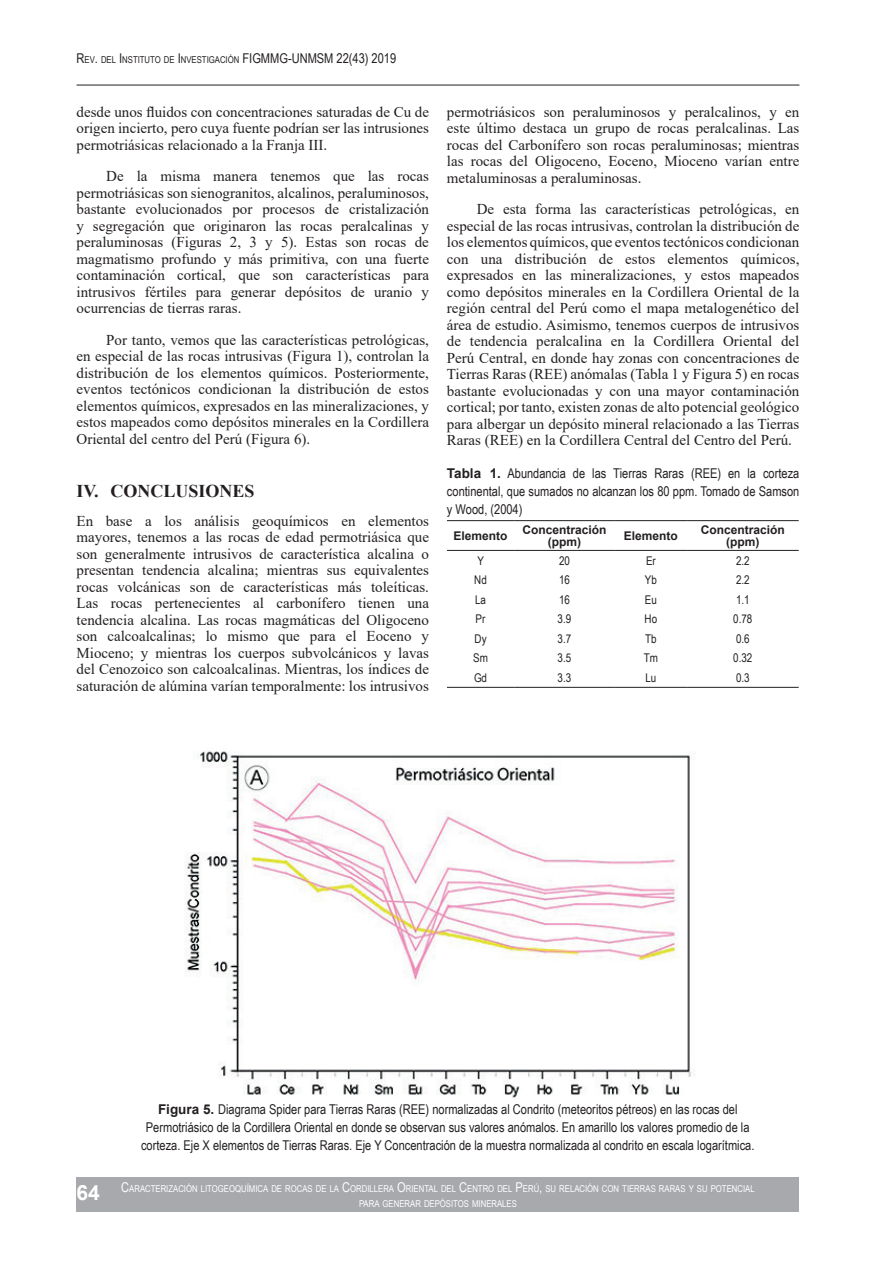
<style>
.page{position:relative;width:893px;height:1263px;background:#fff}
.page>*{position:absolute;margin:0;border:0;box-sizing:border-box;transform-origin:0 0}
.t1{font:700 21px "Arial";color:#fff}
.t2{font:700 18px "Times New Roman";color:#231f20}
.t3{font:15px/16.5px "Times New Roman";color:#231f20;text-align:justify}
.t4{font:13.5px/18px "Arial Narrow";color:#231f20;text-align:justify}
.t5{font:13.5px "Arial Narrow";color:#231f20}
.t6{font:12px "Arial Narrow";color:#231f20}
.t7{font:700 12px/12px "Arial";color:#231f20;text-align:center}
.t8{font:9.45px/15px "Arial Narrow";color:#fff;text-align:center}
.t9{font:9.45px "Arial Narrow";color:#231f20}
.s1{font-size:13.5px}
.s2{font-family:"Arial";font-weight:700}
</style>
<div class="page">
<div style="left:77px;top:1178px;width:722px;height:34px;background:#a8a9ad"></div>
<hr style="left:77px;top:85px;width:722px;height:1px;background:#231f20">
<hr style="left:447px;top:520px;width:67px;height:1px;background:#231f20">
<hr style="left:514px;top:520px;width:101px;height:1px;background:#231f20">
<hr style="left:615px;top:520px;width:72px;height:1px;background:#231f20">
<hr style="left:687px;top:520px;width:112px;height:1px;background:#231f20">
<hr style="left:447px;top:550px;width:67px;height:1px;background:#231f20">
<hr style="left:514px;top:550px;width:101px;height:1px;background:#231f20">
<hr style="left:615px;top:550px;width:72px;height:1px;background:#231f20">
<hr style="left:687px;top:550px;width:112px;height:1px;background:#231f20">
<hr style="left:447px;top:687px;width:67px;height:1px;background:#231f20">
<hr style="left:514px;top:687px;width:101px;height:1px;background:#231f20">
<hr style="left:615px;top:687px;width:72px;height:1px;background:#231f20">
<hr style="left:687px;top:687px;width:112px;height:1px;background:#231f20">
<img style="left:185px;top:751px;width:509px;height:347px">
<p class="t9" style="left:77px;top:53px;width:182px"><span class="s1">R</span>EV<span class="s1">.</span> DEL <span class="s1">I</span> NSTITUTO DE <span class="s1">I</span> NVESTIGACIÓN <span class="s1">FIGMMG</span></p>
<p class="t5" style="left:288px;top:48px;width:13px">-UNMSM</p>
<p class="t5" style="left:337px;top:48px;width:61px">22(43) 2019</p>
<p class="t3" style="left:77px;top:103px;width:354px">desde unos fluidos con concentraciones saturadas de Cu de origen incierto, pero cuya fuente podrían ser las intrusiones permotriásicas relacionado a la Franja III.</p>
<p class="t3" style="left:77px;top:167px;width:354px;text-indent:30px">De la misma manera tenemos que las rocas permotriásicas son sienogranitos, alcalinos, peraluminosos, bastante evolucionados por procesos de cristalización y segregación que originaron las rocas peralcalinas y peraluminosas (Figuras 2, 3 y 5). Estas son rocas de magmatismo profundo y más primitiva, con una fuerte contaminación cortical, que son características para intrusivos fértiles para generar depósitos de uranio y ocurrencias de tierras raras.</p>
<p class="t3" style="left:77px;top:331px;width:354px;text-indent:30px">Por tanto, vemos que las características petrológicas, en especial de las rocas intrusivas (Figura 1), controlan la distribución de los elementos químicos. Posteriormente, eventos tectónicos condicionan la distribución de estos elementos químicos, expresados en las mineralizaciones, y estos mapeados como depósitos minerales en la Cordillera Oriental del centro del Perú (Figura 6).</p>
<p class="t2" style="left:77px;top:477px;width:180px">IV. CONCLUSIONES</p>
<p class="t3" style="left:77px;top:512px;width:354px">En base a los análisis geoquímicos en elementos mayores, tenemos a las rocas de edad permotriásica que son generalmente intrusivos de característica alcalina o presentan tendencia alcalina; mientras sus equivalentes rocas volcánicas son de características más toleíticas.<br>Las rocas pertenecientes al carbonífero tienen una tendencia alcalina. Las rocas magmáticas del Oligoceno son calcoalcalinas; lo mismo que para el Eoceno y Mioceno; y mientras los cuerpos subvolcánicos y lavas del Cenozoico son calcoalcalinas. Mientras, los índices de saturación de alúmina varían temporalmente: los intrusivos</p>
<p class="t3" style="left:447px;top:103px;width:354px">permotriásicos son peraluminosos y peralcalinos, y en este último destaca un grupo de rocas peralcalinas. Las rocas del Carbonífero son rocas peraluminosas; mientras las rocas del Oligoceno, Eoceno, Mioceno varían entre metaluminosas a peraluminosas.</p>
<p class="t3" style="left:447px;top:200px;width:354px;text-indent:30px">De esta forma las características petrológicas, en especial de las rocas intrusivas, controlan la distribución de los elementos químicos, que eventos tectónicos condicionan con una distribución de estos elementos químicos, expresados en las mineralizaciones, y estos mapeados como depósitos minerales en la Cordillera Oriental de la región central del Perú como el mapa metalogenético del área de estudio. Asimismo, tenemos cuerpos de intrusivos de tendencia peralcalina en la Cordillera Oriental del Perú Central, en donde hay zonas con concentraciones de Tierras Raras (REE) anómalas (Tabla 1 y Figura 5) en rocas bastante evolucionadas y con una mayor contaminación cortical; por tanto, existen zonas de alto potencial geológico para albergar un depósito mineral relacionado a las Tierras Raras (REE) en la Cordillera Central del Centro del Perú.</p>
<p class="t4" style="left:447px;top:464px;width:354px"><span class="s2">Tabla 1.</span> Abundancia de las Tierras Raras (REE) en la corteza continental, que sumados no alcanzan los 80 ppm. Tomado de Samson y Wood, (2004)</p>
<p class="t7" style="left:454px;top:530px;width:56px">Elemento</p>
<p class="t7" style="left:522px;top:524px;width:86px">Concentración (ppm)</p>
<p class="t7" style="left:624px;top:530px;width:56px">Elemento</p>
<p class="t7" style="left:701px;top:524px;width:86px">Concentración (ppm)</p>
<p class="t6" style="left:477px;top:552px;width:8px">Y</p>
<p class="t6" style="left:559px;top:552px;width:12px">20</p>
<p class="t6" style="left:646px;top:552px;width:11px">Er</p>
<p class="t6" style="left:736px;top:552px;width:15px">2.2</p>
<p class="t6" style="left:474px;top:571px;width:14px">Nd</p>
<p class="t6" style="left:559px;top:571px;width:12px">16</p>
<p class="t6" style="left:645px;top:571px;width:14px">Yb</p>
<p class="t6" style="left:736px;top:571px;width:15px">2.2</p>
<p class="t6" style="left:475px;top:591px;width:12px">La</p>
<p class="t6" style="left:559px;top:591px;width:12px">16</p>
<p class="t6" style="left:645px;top:591px;width:14px">Eu</p>
<p class="t6" style="left:736px;top:591px;width:15px">1.1</p>
<p class="t6" style="left:476px;top:610px;width:11px">Pr</p>
<p class="t6" style="left:558px;top:610px;width:15px">3.9</p>
<p class="t6" style="left:645px;top:610px;width:14px">Ho</p>
<p class="t6" style="left:733px;top:610px;width:21px">0.78</p>
<p class="t6" style="left:475px;top:630px;width:14px">Dy</p>
<p class="t6" style="left:558px;top:630px;width:15px">3.7</p>
<p class="t6" style="left:645px;top:630px;width:13px">Tb</p>
<p class="t6" style="left:736px;top:630px;width:15px">0.6</p>
<p class="t6" style="left:473px;top:649px;width:16px">Sm</p>
<p class="t6" style="left:558px;top:649px;width:15px">3.5</p>
<p class="t6" style="left:644px;top:649px;width:16px">Tm</p>
<p class="t6" style="left:733px;top:649px;width:21px">0.32</p>
<p class="t6" style="left:474px;top:669px;width:15px">Gd</p>
<p class="t6" style="left:558px;top:669px;width:15px">3.3</p>
<p class="t6" style="left:645px;top:669px;width:12px">Lu</p>
<p class="t6" style="left:736px;top:669px;width:15px">0.3</p>
<h1 class="t1" style="left:77px;top:1178px;width:25px">64</h1>
<p class="t4" style="left:141px;top:1100px;width:615px;text-align:center"><span class="s2">Figura 5.</span> Diagrama Spider para Tierras Raras (REE) normalizadas al Condrito (meteoritos pétreos) en las rocas del<br>Permotriásico de la Cordillera Oriental en donde se observan sus valores anómalos. En amarillo los valores promedio de la corteza. Eje X elementos de Tierras Raras. Eje Y Concentración de la muestra normalizada al condrito en escala logarítmica.</p>
<p class="t8" style="left:121px;top:1181px;width:635px"><span class="s1">C</span>ARACTERIZACIÓN LITOGEOQUÍMICA DE ROCAS DE LA <span class="s1">C</span>ORDILLERA <span class="s1">O</span>RIENTAL DEL <span class="s1">C</span>ENTRO DEL <span class="s1">P</span>ERÚ<span class="s1">,</span> SU RELACIÓN CON TIERRAS RARAS Y SU POTENCIAL<br>PARA GENERAR DEPÓSITOS MINERALES</p>
</div>
